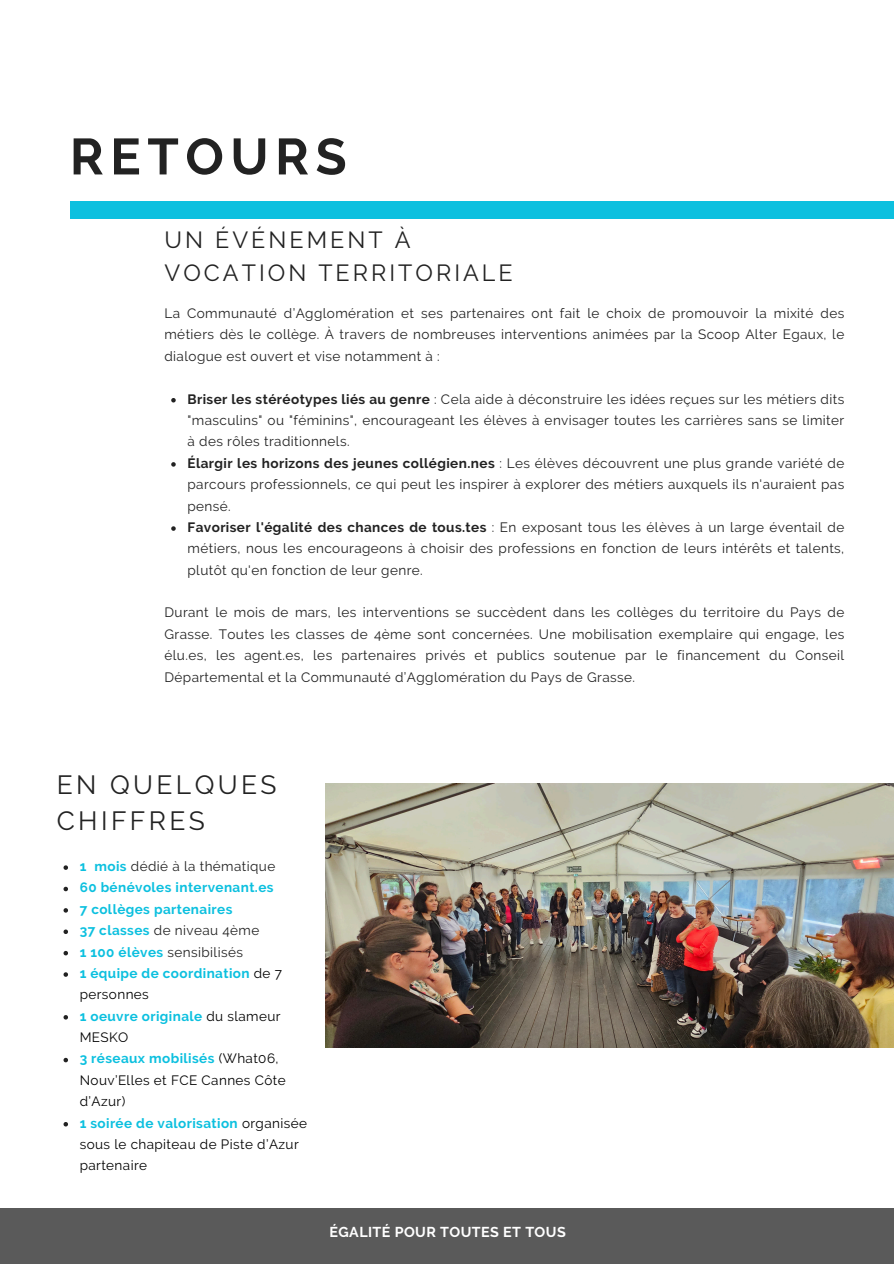
<style>
.page{position:relative;width:894px;height:1264px;background:#fff}
.page>*{position:absolute;margin:0;border:0;box-sizing:border-box;transform-origin:0 0}
.t1{font:700 50.7px "Raleway";letter-spacing:.13em;color:#222}
.t2{font:26.25px/36px "Raleway";letter-spacing:.13em;color:#222}
.t3{font:23.25px/32.7px "Raleway";letter-spacing:.13em;color:#222}
.t4{font:700 14.25px "Raleway";letter-spacing:.03em;color:#fff}
.t5{font:13.5px/21.3px "Raleway";letter-spacing:.03em;color:#222;text-align:justify}
.t6{font:13.5px/21.3px "Raleway";letter-spacing:.03em;color:#000}
.t7{font:700 13.5px/21.3px "Raleway";letter-spacing:.03em;color:#0cc0df}
.s1{font-weight:700}
.s2{font-weight:700;color:#0cc0df}
.s3{font-weight:400;color:#000}
</style>
<div class="page">
<div style="left:70px;top:202px;width:823px;height:17px;background:#0cc0df"></div>
<div style="left:0;top:1208px;width:893px;height:55px;background:#5a5a5a"></div>
<img style="left:325px;top:783px;width:567px;height:264px">
<svg style="left:63px;top:865px;width:5px;height:4px"></svg>
<svg style="left:63px;top:886px;width:5px;height:5px"></svg>
<svg style="left:63px;top:908px;width:5px;height:4px"></svg>
<svg style="left:63px;top:929px;width:5px;height:5px"></svg>
<svg style="left:63px;top:950px;width:5px;height:5px"></svg>
<svg style="left:63px;top:972px;width:5px;height:4px"></svg>
<svg style="left:63px;top:1015px;width:5px;height:4px"></svg>
<svg style="left:63px;top:1057px;width:5px;height:5px"></svg>
<svg style="left:63px;top:1122px;width:5px;height:4px"></svg>
<svg style="left:171px;top:398px;width:5px;height:4px"></svg>
<svg style="left:171px;top:462px;width:5px;height:4px"></svg>
<svg style="left:171px;top:526px;width:5px;height:5px"></svg>
<p class="t1" style="left:70px;top:127px;width:278px">RETOURS</p>
<p class="t3" style="left:164px;top:224px;width:350px">UN ÉVÉNEMENT À<br>VOCATION TERRITORIALE</p>
<p class="t5" style="left:164px;top:303px;width:681px">La Communauté d’Agglomération et ses partenaires ont fait le choix de promouvoir la mixité des métiers dès le collège. À travers de nombreuses interventions animées par la Scoop Alter Egaux, le dialogue est ouvert et vise notamment à :</p>
<p class="t5" style="left:187px;top:388px;width:658px"><span class="s1">Briser les stéréotypes liés au genre</span> : Cela aide à déconstruire les idées reçues sur les métiers dits "masculins" ou "féminins", encourageant les élèves à envisager toutes les carrières sans se limiter à des rôles traditionnels.</p>
<p class="t5" style="left:187px;top:452px;width:658px"><span class="s1">Élargir les horizons des jeunes collégien.nes</span> : Les élèves découvrent une plus grande variété de parcours professionnels, ce qui peut les inspirer à explorer des métiers auxquels ils n'auraient pas pensé.</p>
<p class="t5" style="left:187px;top:516px;width:658px"><span class="s1">Favoriser l'égalité des chances de tous.tes</span> : En exposant tous les élèves à un large éventail de métiers, nous les encourageons à choisir des professions en fonction de leurs intérêts et talents, plutôt qu'en fonction de leur genre.</p>
<p class="t5" style="left:164px;top:602px;width:681px">Durant le mois de mars, les interventions se succèdent dans les collèges du territoire du Pays de Grasse. Toutes les classes de 4ème sont concernées. Une mobilisation exemplaire qui engage, les élu.es, les agent.es, les partenaires privés et publics soutenue par le financement du Conseil Départemental et la Communauté d’Agglomération du Pays de Grasse.</p>
<h3 class="t2" style="left:57px;top:766px;width:221px">EN QUELQUES<br>CHIFFRES</h3>
<p class="t5" style="left:80px;top:855px;width:197px"><span class="s2">1 mois</span> dédié à la thématique</p>
<p class="t7" style="left:80px;top:877px;width:195px">60 bénévoles intervenant.es</p>
<p class="t7" style="left:80px;top:898px;width:154px">7 collèges partenaires</p>
<p class="t5" style="left:80px;top:919px;width:181px"><span class="s2">37 classes</span> de niveau 4ème</p>
<p class="t5" style="left:80px;top:941px;width:165px"><span class="s2">1 100 élèves</span> sensibilisés</p>
<h2 class="t7" style="left:80px;top:962px;width:204px">1 équipe de coordination <span class="s3">de 7 personnes</span></h2>
<p class="t7" style="left:80px;top:1005px;width:202px">1 oeuvre originale <span class="s3">du slameur<br>MESKO</span></p>
<p class="t6" style="left:80px;top:1048px;width:207px"><span class="s2">3 réseaux mobilisés</span> (What06,<br>Nouv’Elles et FCE Cannes Côte d’Azur)</p>
<p class="t6" style="left:80px;top:1112px;width:229px"><span class="s2">1 soirée de valorisation</span> organisée sous le chapiteau de Piste d’Azur partenaire</p>
<p class="t4" style="left:329px;top:1223px;width:238px">ÉGALITÉ POUR TOUTES ET TOUS</p>
</div>
